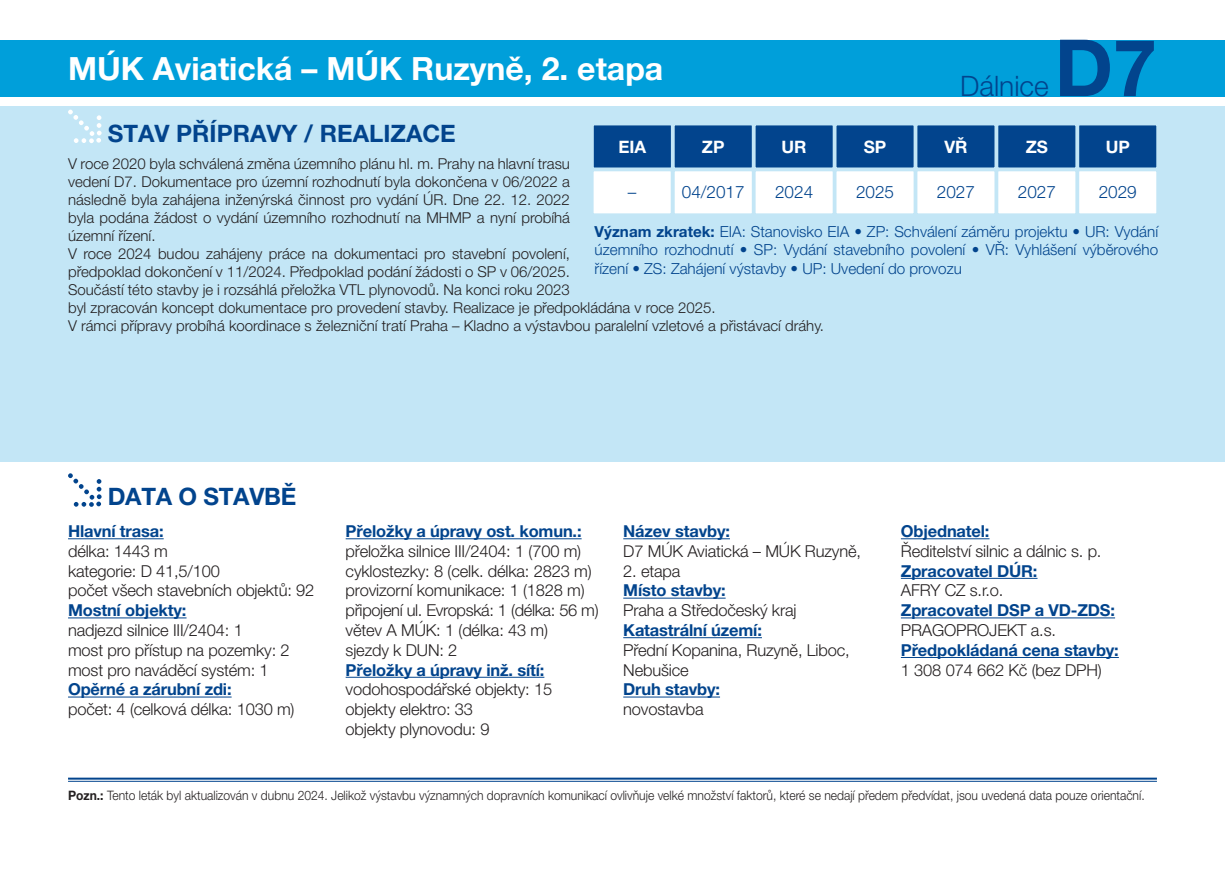
<style>
.page{position:relative;width:1225px;height:874px;background:#fff}
.page>*{position:absolute;margin:0;border:0;box-sizing:border-box;transform-origin:0 0}
.t1{font:700 78.8px "Helvetica Neue LT Pro";color:#02448d}
.t2{font:700 32px "Helvetica Neue LT Pro";color:#fff}
.t3{font:300 28.2px "Helvetica Neue LT Pro";color:#02448d}
.t4{font:700 24px "Helvetica Neue LT Pro";color:#02448d}
.t5{font:300 17.2px "Helvetica Neue LT Pro";color:#02448d}
.t6{font:700 17.2px "Helvetica Neue LT Pro";color:#fff}
.t7{font:300 16.4px/19.8px "Helvetica Neue LT Pro";letter-spacing:-.01em;color:#231f20}
.t8{font:700 16.4px "Helvetica Neue LT Pro";letter-spacing:-.01em;color:#02448d}
.t9{font:300 15.2px/18.2px "Helvetica Neue LT Pro";color:#02448d;text-align:justify}
.t10{font:300 15px/18px "Helvetica Neue LT Pro";color:#231f20}
.t11{font:300 13px "Helvetica Neue LT Pro";color:#231f20;scale:.93 1}
.s1{font-weight:700}
</style>
<div class="page">
<div style="left:0;top:106px;width:1225px;height:355px;background:#c3e6f6"></div>
<svg style="left:68px;top:110px;width:34px;height:33px"></svg>
<div style="left:1078px;top:124px;width:79px;height:44px;background:#02448d"></div>
<div style="left:1077px;top:123px;width:81px;height:46px;border:2px solid #c3e6f6"></div>
<div style="left:916px;top:124px;width:79px;height:44px;background:#02448d"></div>
<div style="left:915px;top:123px;width:81px;height:46px;border:2px solid #c3e6f6"></div>
<div style="left:754px;top:124px;width:79px;height:44px;background:#02448d"></div>
<div style="left:753px;top:123px;width:81px;height:46px;border:2px solid #c3e6f6"></div>
<div style="left:997px;top:124px;width:79px;height:44px;background:#02448d"></div>
<div style="left:996px;top:123px;width:81px;height:46px;border:2px solid #c3e6f6"></div>
<div style="left:835px;top:124px;width:79px;height:44px;background:#02448d"></div>
<div style="left:834px;top:123px;width:81px;height:46px;border:2px solid #c3e6f6"></div>
<div style="left:674px;top:124px;width:78px;height:44px;background:#02448d"></div>
<div style="left:673px;top:123px;width:80px;height:46px;border:2px solid #c3e6f6"></div>
<div style="left:593px;top:124px;width:79px;height:44px;background:#02448d"></div>
<div style="left:592px;top:123px;width:81px;height:46px;border:2px solid #c3e6f6"></div>
<div style="left:1078px;top:170px;width:79px;height:44px;background:#fff"></div>
<div style="left:1077px;top:169px;width:81px;height:46px;border:2px solid #c3e6f6"></div>
<div style="left:916px;top:170px;width:79px;height:44px;background:#fff"></div>
<div style="left:915px;top:169px;width:81px;height:46px;border:2px solid #c3e6f6"></div>
<div style="left:754px;top:170px;width:79px;height:44px;background:#fff"></div>
<div style="left:753px;top:169px;width:81px;height:46px;border:2px solid #c3e6f6"></div>
<div style="left:997px;top:170px;width:79px;height:44px;background:#fff"></div>
<div style="left:996px;top:169px;width:81px;height:46px;border:2px solid #c3e6f6"></div>
<div style="left:835px;top:170px;width:79px;height:44px;background:#fff"></div>
<div style="left:834px;top:169px;width:81px;height:46px;border:2px solid #c3e6f6"></div>
<div style="left:674px;top:170px;width:78px;height:44px;background:#fff"></div>
<div style="left:673px;top:169px;width:80px;height:46px;border:2px solid #c3e6f6"></div>
<div style="left:592px;top:170px;width:79px;height:44px;background:#fff"></div>
<div style="left:591px;top:169px;width:81px;height:46px;border:2px solid #c3e6f6"></div>
<hr style="left:68px;top:777px;width:1089px;height:2px;background:#02448d">
<hr style="left:68px;top:780px;width:1089px;height:1px;background:#02448d">
<hr style="left:68px;top:538px;width:96px;height:1px;background:#02448d">
<hr style="left:68px;top:617px;width:118px;height:1px;background:#02448d">
<hr style="left:68px;top:696px;width:164px;height:1px;background:#02448d">
<hr style="left:346px;top:538px;width:235px;height:1px;background:#02448d">
<hr style="left:346px;top:676px;width:198px;height:1px;background:#02448d">
<hr style="left:623px;top:538px;width:107px;height:1px;background:#02448d">
<hr style="left:623px;top:597px;width:102px;height:1px;background:#02448d">
<hr style="left:623px;top:637px;width:139px;height:1px;background:#02448d">
<hr style="left:623px;top:696px;width:97px;height:1px;background:#02448d">
<hr style="left:901px;top:538px;width:88px;height:1px;background:#02448d">
<hr style="left:901px;top:577px;width:136px;height:1px;background:#02448d">
<hr style="left:901px;top:617px;width:214px;height:1px;background:#02448d">
<hr style="left:901px;top:656px;width:217px;height:1px;background:#02448d">
<div style="left:0;top:40px;width:1225px;height:56px;background:#009fda"></div>
<svg style="left:68px;top:473px;width:34px;height:33px"></svg>
<h2 class="t2" style="left:68px;top:48px;width:597px">MÚK Aviatická – MÚK Ruzyně, 2. etapa</h2>
<h3 class="t3" style="left:960px;top:69px;width:90px">Dálnice</h3>
<h1 class="t1" style="left:1054px;top:19px;width:104px">D7</h1>
<h3 class="t4" style="left:108px;top:119px;width:350px">STAV PŘÍPRAVY / REALIZACE</h3>
<p class="t6" style="left:618px;top:136px;width:29px">EIA</p>
<p class="t6" style="left:702px;top:136px;width:24px">ZP</p>
<p class="t6" style="left:781px;top:136px;width:27px">UR</p>
<p class="t6" style="left:863px;top:136px;width:24px">SP</p>
<p class="t6" style="left:944px;top:136px;width:25px">VŘ</p>
<p class="t6" style="left:1025px;top:136px;width:24px">ZS</p>
<p class="t6" style="left:1105px;top:136px;width:26px">UP</p>
<p class="t10" style="left:68px;top:154px;width:757px">V roce 2020 byla schválená změna územního plánu hl. m. Prahy na hlavní trasu<br>vedení D7. Dokumentace pro územní rozhodnutí byla dokončena v 06/2022 a<br>následně byla zahájena inženýrská činnost pro vydání ÚR. Dne 22. 12. 2022<br>byla podána žádost o vydání územního rozhodnutí na MHMP a nyní probíhá<br>územní řízení.<br>V roce 2024 budou zahájeny práce na dokumentaci pro stavební povolení,<br>předpoklad dokončení v 11/2024. Předpoklad podání žádosti o SP v 06/2025.<br>Součástí této stavby je i rozsáhlá přeložka VTL plynovodů. Na konci roku 2023<br>byl zpracován koncept dokumentace pro provedení stavby. Realizace je předpokládána v roce 2025.<br>V rámci přípravy probíhá koordinace s železniční tratí Praha – Kladno a výstavbou paralelní vzletové a přistávací dráhy.</p>
<p class="t5" style="left:628px;top:182px;width:10px">–</p>
<p class="t5" style="left:682px;top:182px;width:64px">04/2017</p>
<p class="t5" style="left:775px;top:182px;width:40px">2024</p>
<p class="t5" style="left:856px;top:182px;width:40px">2025</p>
<p class="t5" style="left:937px;top:182px;width:40px">2027</p>
<p class="t5" style="left:1017px;top:182px;width:40px">2027</p>
<p class="t5" style="left:1098px;top:182px;width:40px">2029</p>
<p class="t9" style="left:594px;top:222px;width:565px"><span class="s1">Význam zkratek:</span> EIA: Stanovisko EIA • ZP: Schválení záměru projektu • UR: Vydání územního rozhodnutí • SP: Vydání stavebního povolení • VŘ: Vyhlášení výběrového řízení • ZS: Zahájení výstavby • UP: Uvedení do provozu</p>
<h3 class="t4" style="left:108px;top:481px;width:190px">DATA O STAVBĚ</h3>
<p class="t8" style="left:68px;top:521px;width:97px">Hlavní trasa:</p>
<p class="t7" style="left:68px;top:540px;width:248px">délka: 1443 m<br>kategorie: D 41,5/100<br>počet všech stavebních objektů: 92</p>
<p class="t8" style="left:68px;top:600px;width:120px">Mostní objekty:</p>
<p class="t7" style="left:68px;top:619px;width:223px">nadjezd silnice III/2404: 1<br>most pro přístup na pozemky: 2 most pro naváděcí systém: 1</p>
<p class="t8" style="left:68px;top:679px;width:165px">Opěrné a zárubní zdi:</p>
<p class="t7" style="left:68px;top:698px;width:228px">počet: 4 (celková délka: 1030 m)</p>
<p class="t8" style="left:346px;top:521px;width:237px">Přeložky a úpravy ost. komun.:</p>
<p class="t7" style="left:346px;top:540px;width:254px">přeložka silnice III/2404: 1 (700 m) cyklostezky: 8 (celk. délka: 2823 m) provizorní komunikace: 1 (1828 m) připojení ul. Evropská: 1 (délka: 56 m) větev A MÚK: 1 (délka: 43 m)<br>sjezdy k DUN: 2</p>
<p class="t8" style="left:346px;top:659px;width:200px">Přeložky a úpravy inž. sítí:</p>
<p class="t7" style="left:346px;top:679px;width:208px">vodohospodářské objekty: 15 objekty elektro: 33<br>objekty plynovodu: 9</p>
<p class="t8" style="left:623px;top:521px;width:108px">Název stavby:</p>
<p class="t7" style="left:623px;top:540px;width:239px">D7 MÚK Aviatická – MÚK Ruzyně,</p>
<p class="t7" style="left:623px;top:560px;width:59px">2. etapa</p>
<p class="t8" style="left:623px;top:580px;width:104px">Místo stavby:</p>
<p class="t7" style="left:623px;top:600px;width:175px">Praha a Středočeský kraj</p>
<p class="t8" style="left:623px;top:619px;width:140px">Katastrální území:</p>
<p class="t7" style="left:623px;top:639px;width:228px">Přední Kopanina, Ruzyně, Liboc,<br>Nebušice</p>
<p class="t8" style="left:623px;top:679px;width:98px">Druh stavby:</p>
<p class="t7" style="left:623px;top:698px;width:82px">novostavba</p>
<p class="t8" style="left:901px;top:521px;width:90px">Objednatel:</p>
<p class="t7" style="left:901px;top:540px;width:202px">Ředitelství silnic a dálnic s. p.</p>
<p class="t8" style="left:901px;top:560px;width:138px">Zpracovatel DÚR:</p>
<p class="t7" style="left:901px;top:580px;width:104px">AFRY CZ s.r.o.</p>
<p class="t8" style="left:901px;top:600px;width:216px">Zpracovatel DSP a VD-ZDS:</p>
<p class="t7" style="left:901px;top:619px;width:157px">PRAGOPROJEKT a.s.</p>
<p class="t8" style="left:901px;top:639px;width:219px">Předpokládaná cena stavby:</p>
<p class="t7" style="left:901px;top:659px;width:202px">1 308 074 662 Kč (bez DPH)</p>
<p class="t11" style="left:68px;top:786px;width:1159px"><span class="s1">Pozn.:</span> Tento leták byl aktualizován v dubnu 2024. Jelikož výstavbu významných dopravních komunikací ovlivňuje velké množství faktorů, které se nedají předem předvídat, jsou uvedená data pouze orientační.</p>
</div>
